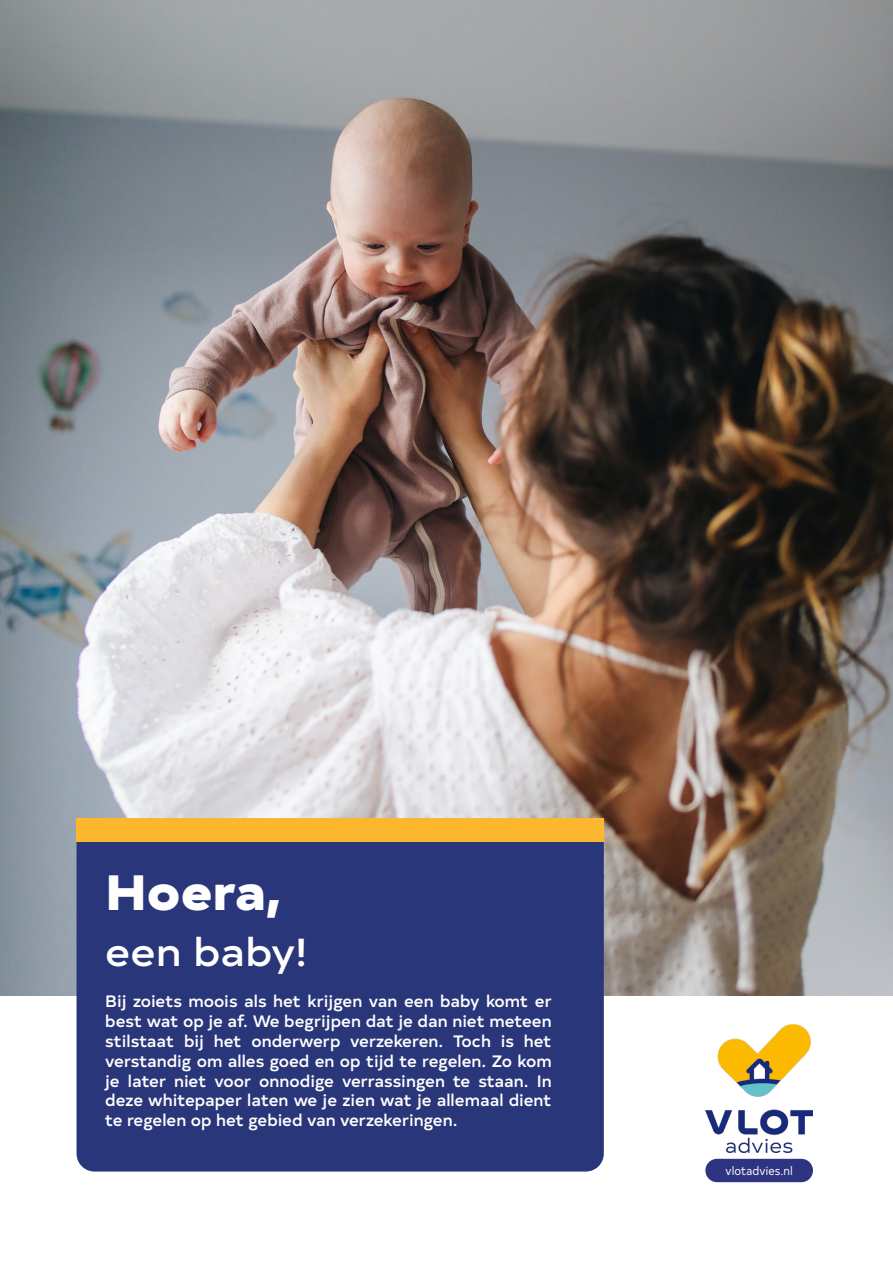
<style>
.page{position:relative;width:893px;height:1263px;background:#fff}
.page>*{position:absolute;margin:0;border:0;box-sizing:border-box;transform-origin:0 0}
.t1{font:900 49.5px "Typold Extended";letter-spacing:-.005em;color:#fff}
.t2{font:500 39px "Typold Extended";color:#fff}
.t3{font:500 16.5px/19.8px "Typold";color:#fff;text-align:justify}
.t4{font:12px "Typold Condensed";color:#fff}
</style>
<div class="page">
<img style="left:0;top:0;width:893px;height:995px">
<div style="left:77px;top:819px;width:527px;height:352px;background:#293679;border-radius:18px"></div>
<div style="left:77px;top:819px;width:527px;height:23px;background:#fcb72e"></div>
<img style="left:705px;top:1025px;width:108px;height:128px">
<div style="left:705px;top:1159px;width:108px;height:23px;background:#2e3481;border-radius:12px"></div>
<hr style="left:892px;top:235px;width:1px;height:119px;background:#fcb72e">
<h1 class="t1" style="left:105px;top:850px;width:178px">Hoera,</h1>
<h2 class="t2" style="left:105px;top:921px;width:204px">een baby!</h2>
<p class="t3" style="left:105px;top:990px;width:448px">Bij zoiets moois als het krijgen van een baby komt er best wat op je af. We begrijpen dat je dan niet meteen stilstaat bij het onderwerp verzekeren. Toch is het verstandig om alles goed en op tijd te regelen. Zo kom je later niet voor onnodige verrassingen te staan. In deze whitepaper laten we je zien wat je allemaal dient te regelen op het gebied van verzekeringen.</p>
<p class="t4" style="left:726px;top:1161px;width:69px">vlotadvies.nl</p>
</div>
